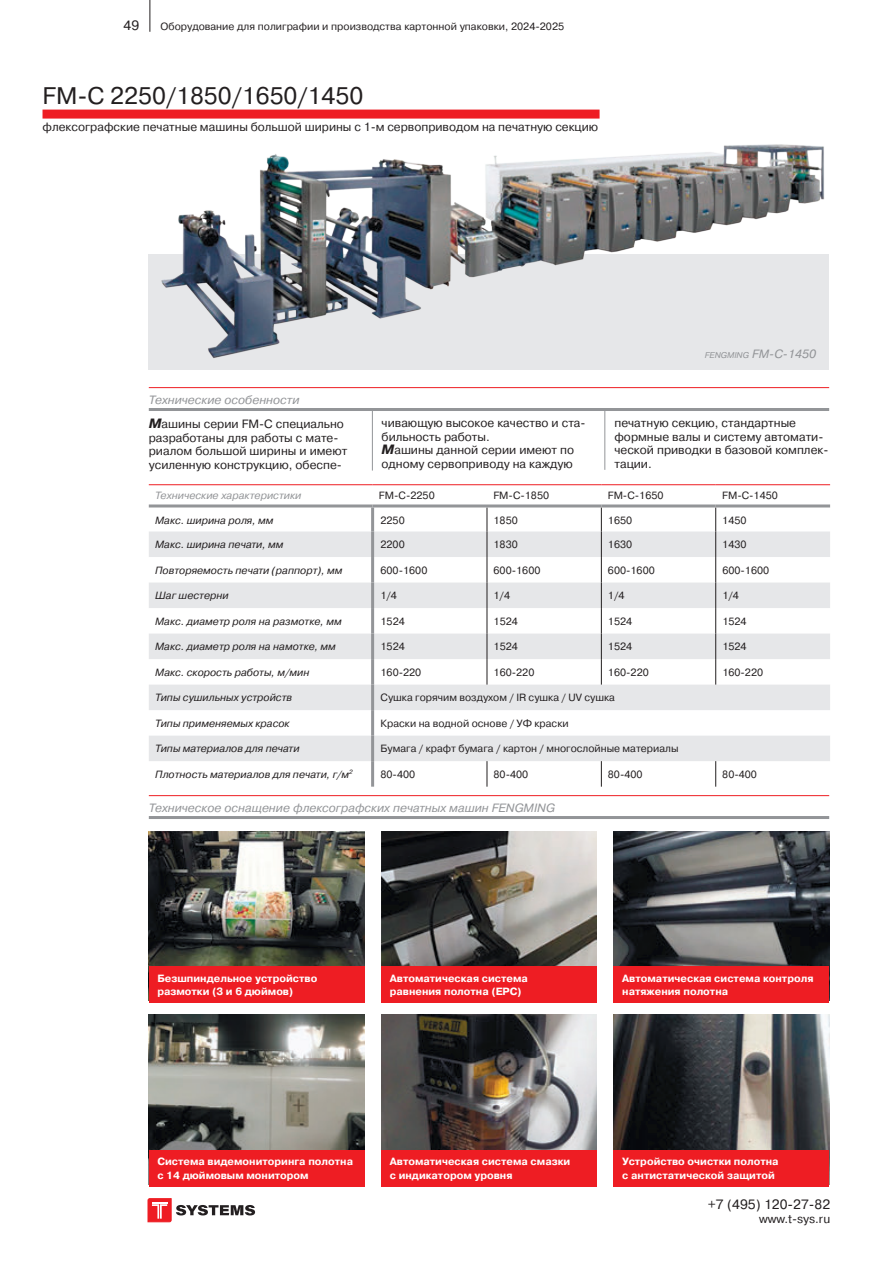
<style>
.page{position:relative;width:893px;height:1263px;background:#fff}
.page>*{position:absolute;margin:0;border:0;box-sizing:border-box;transform-origin:0 0}
.TradeMarkModel{font:24px "Pragmatica C";color:#231f20}
.t1{font:13.5px "Pragmatica C";color:#231f20}
.MAIN_TEXT{font:12px/13.5px "Pragmatica C";color:#231f20}
.Тех_особенности{font:italic 12px "Pragmatica C";color:#939598}
.Under_TradeMark_Column{font:12px "Pragmatica C";color:#231f20}
.About_Company{font:italic 12px "Pragmatica C";color:#939598}
.t2{font:10.5px "Pragmatica C";color:#231f20}
.MAIN_TEXT-2{font:700 10.5px/13.5px "Pragmatica C";color:#fff}
.t3{font:italic 10.5px "Pragmatica C";color:#231f20}
.Тех_особенности_TABLE{font:italic 10.5px "Pragmatica C";color:#939598}
.s1{font-weight:700;font-style:italic;font-size:13.5px}
.s2{font-size:8.4px}
</style>
<div class="page">
<hr style="left:150px;top:0;width:1px;height:32px;background:#231f20">
<svg style="left:148px;top:1198px;width:107px;height:24px"></svg>
<div style="left:149px;top:254px;width:680px;height:116px;background:#e6e7e9"></div>
<hr style="left:149px;top:387px;width:680px;height:1px;background:#ee1d23">
<hr style="left:149px;top:408px;width:680px;height:3px;background:#939598">
<hr style="left:372px;top:410px;width:1px;height:61px;background:#939598">
<hr style="left:604px;top:410px;width:1px;height:60px;background:#939598">
<img style="left:161px;top:144px;width:664px;height:214px">
<div style="left:43px;top:110px;width:557px;height:9px;background:#ee1d23"></div>
<svg style="left:149px;top:531px;width:681px;height:230px;fill:#e6e7e9"></svg>
<hr style="left:371px;top:507px;width:3px;height:24px;background:#939598">
<hr style="left:371px;top:531px;width:3px;height:26px;background:#939598">
<hr style="left:371px;top:557px;width:3px;height:25px;background:#939598">
<hr style="left:371px;top:582px;width:3px;height:26px;background:#939598">
<hr style="left:371px;top:608px;width:3px;height:25px;background:#939598">
<hr style="left:371px;top:633px;width:3px;height:26px;background:#939598">
<hr style="left:371px;top:659px;width:3px;height:26px;background:#939598">
<hr style="left:371px;top:761px;width:3px;height:26px;background:#939598">
<svg style="left:487px;top:761px;width:1px;height:26px"></svg>
<svg style="left:601px;top:761px;width:1px;height:26px"></svg>
<svg style="left:487px;top:507px;width:1px;height:178px"></svg>
<svg style="left:601px;top:507px;width:1px;height:178px"></svg>
<svg style="left:715px;top:507px;width:1px;height:178px"></svg>
<svg style="left:715px;top:761px;width:1px;height:26px"></svg>
<hr style="left:371px;top:685px;width:3px;height:25px;background:#939598">
<hr style="left:371px;top:710px;width:3px;height:26px;background:#939598">
<hr style="left:371px;top:736px;width:3px;height:25px;background:#939598">
<hr style="left:149px;top:484px;width:224px;height:1px;background:#ee1d23">
<hr style="left:373px;top:484px;width:114px;height:1px;background:#ee1d23">
<hr style="left:487px;top:484px;width:114px;height:1px;background:#ee1d23">
<hr style="left:601px;top:484px;width:115px;height:1px;background:#ee1d23">
<hr style="left:716px;top:484px;width:114px;height:1px;background:#ee1d23">
<hr style="left:149px;top:504px;width:224px;height:3px;background:#939598">
<hr style="left:373px;top:504px;width:114px;height:3px;background:#939598">
<hr style="left:487px;top:504px;width:114px;height:3px;background:#939598">
<hr style="left:601px;top:504px;width:115px;height:3px;background:#939598">
<hr style="left:716px;top:504px;width:114px;height:3px;background:#939598">
<img style="left:149px;top:831px;width:215px;height:135px">
<img style="left:381px;top:831px;width:216px;height:135px">
<img style="left:614px;top:831px;width:215px;height:135px">
<img style="left:149px;top:1015px;width:215px;height:135px">
<img style="left:381px;top:1015px;width:216px;height:135px">
<img style="left:614px;top:1015px;width:215px;height:135px">
<div style="left:149px;top:1150px;width:215px;height:36px;background:#ee1d23"></div>
<div style="left:614px;top:1150px;width:215px;height:36px;background:#ee1d23"></div>
<div style="left:149px;top:966px;width:215px;height:36px;background:#ee1d23"></div>
<div style="left:614px;top:966px;width:215px;height:36px;background:#ee1d23"></div>
<div style="left:381px;top:1150px;width:216px;height:36px;background:#ee1d23"></div>
<div style="left:381px;top:966px;width:216px;height:36px;background:#ee1d23"></div>
<hr style="left:149px;top:795px;width:680px;height:1px;background:#ee1d23">
<hr style="left:149px;top:816px;width:680px;height:3px;background:#939598">
<p class="t1" style="left:124px;top:17px;width:17px">49</p>
<p class="t2" style="left:161px;top:20px;width:405px">Оборудование для полиграфии и производства картонной упаковки, 2024-2025</p>
<p class="TradeMarkModel" style="left:43px;top:82px;width:322px">FM-C 2250/1850/1650/1450</p>
<p class="Under_TradeMark_Column" style="left:43px;top:120px;width:557px">флексографские печатные машины большой ширины с 1-м сервоприводом на печатную секцию</p>
<p class="Тех_особенности" style="left:149px;top:393px;width:152px">Технические особенности</p>
<p class="MAIN_TEXT" style="left:149px;top:417px;width:200px"><span class="s1">М</span>ашины серии FM-C специально разработаны для работы с мате&shy;риалом большой ширины и имеют усиленную конструкцию, обеспе-</p>
<p class="MAIN_TEXT" style="left:382px;top:416px;width:206px">чивающую высокое качество и ста&shy;бильность работы.</p>
<p class="MAIN_TEXT" style="left:382px;top:443px;width:194px"><span class="s1">М</span>ашины данной серии имеют по одному сервоприводу на каждую</p>
<p class="About_Company" style="left:705px;top:347px;width:113px"><span class="s2">FENGMING</span> FM-C-1450</p>
<p class="MAIN_TEXT" style="left:614px;top:416px;width:215px">печатную секцию, стандартные формные валы и систему автомати&shy;ческой приводки в базовой комплек&shy;тации.</p>
<p class="Тех_особенности_TABLE" style="left:155px;top:489px;width:148px">Технические характеристики</p>
<p class="t2" style="left:379px;top:489px;width:57px">FM-С-2250</p>
<p class="t2" style="left:493px;top:489px;width:57px">FM-С-1850</p>
<p class="t2" style="left:608px;top:489px;width:57px">FM-С-1650</p>
<p class="t2" style="left:722px;top:489px;width:57px">FM-С-1450</p>
<p class="t3" style="left:155px;top:514px;width:120px">Макс. ширина роля, мм</p>
<p class="t2" style="left:380px;top:514px;width:26px">2250</p>
<p class="t2" style="left:494px;top:514px;width:26px">1850</p>
<p class="t2" style="left:608px;top:514px;width:26px">1650</p>
<p class="t2" style="left:722px;top:514px;width:26px">1450</p>
<p class="t3" style="left:155px;top:539px;width:130px">Макс. ширина печати, мм</p>
<p class="t2" style="left:380px;top:539px;width:26px">2200</p>
<p class="t2" style="left:494px;top:539px;width:26px">1830</p>
<p class="t2" style="left:608px;top:539px;width:26px">1630</p>
<p class="t2" style="left:722px;top:539px;width:26px">1430</p>
<p class="t3" style="left:155px;top:564px;width:189px">Повторяемость печати (раппорт), мм</p>
<p class="t2" style="left:380px;top:564px;width:48px">600-1600</p>
<p class="t2" style="left:494px;top:564px;width:48px">600-1600</p>
<p class="t2" style="left:608px;top:564px;width:48px">600-1600</p>
<p class="t2" style="left:722px;top:564px;width:48px">600-1600</p>
<p class="t3" style="left:155px;top:590px;width:75px">Шаг шестерни</p>
<p class="t2" style="left:380px;top:590px;width:18px">1/4</p>
<p class="t2" style="left:494px;top:590px;width:18px">1/4</p>
<p class="t2" style="left:608px;top:590px;width:18px">1/4</p>
<p class="t2" style="left:722px;top:590px;width:18px">1/4</p>
<p class="t3" style="left:155px;top:615px;width:188px">Макс. диаметр роля на размотке, мм</p>
<p class="t2" style="left:381px;top:615px;width:26px">1524</p>
<p class="t2" style="left:494px;top:615px;width:26px">1524</p>
<p class="t2" style="left:608px;top:615px;width:26px">1524</p>
<p class="t2" style="left:722px;top:615px;width:26px">1524</p>
<p class="t3" style="left:155px;top:641px;width:182px">Макс. диаметр роля на намотке, мм</p>
<p class="t2" style="left:381px;top:641px;width:26px">1524</p>
<p class="t2" style="left:494px;top:641px;width:26px">1524</p>
<p class="t2" style="left:608px;top:641px;width:26px">1524</p>
<p class="t2" style="left:722px;top:641px;width:26px">1524</p>
<p class="t3" style="left:155px;top:666px;width:156px">Макс. скорость работы, м/мин</p>
<p class="t2" style="left:381px;top:666px;width:42px">160-220</p>
<p class="t2" style="left:494px;top:666px;width:42px">160-220</p>
<p class="t2" style="left:608px;top:666px;width:42px">160-220</p>
<p class="t2" style="left:722px;top:666px;width:42px">160-220</p>
<p class="t3" style="left:155px;top:692px;width:138px">Типы сушильных устройств</p>
<p class="t2" style="left:381px;top:692px;width:236px">Сушка горячим воздухом / IR сушка / UV сушка</p>
<p class="t3" style="left:155px;top:717px;width:136px">Типы применяемых красок</p>
<p class="t2" style="left:381px;top:717px;width:190px">Краски на водной основе / УФ краски</p>
<p class="t3" style="left:155px;top:743px;width:146px">Типы материалов для печати</p>
<p class="t2" style="left:381px;top:743px;width:299px">Бумага / крафт бумага / картон / многослойные материалы</p>
<p class="t3" style="left:155px;top:768px;width:199px">Плотность материалов для печати, г/м<sup>2</sup></p>
<p class="t2" style="left:380px;top:768px;width:36px">80-400</p>
<p class="t2" style="left:493px;top:768px;width:36px">80-400</p>
<p class="t2" style="left:608px;top:768px;width:36px">80-400</p>
<p class="t2" style="left:722px;top:768px;width:36px">80-400</p>
<p class="Тех_особенности" style="left:149px;top:801px;width:408px">Техническое оснащение флексографских печатных машин FENGMING</p>
<p class="MAIN_TEXT-2" style="left:157px;top:971px;width:161px">Безшпиндельное устройство размотки (3 и 6 дюймов)</p>
<p class="MAIN_TEXT-2" style="left:622px;top:971px;width:193px">Автоматическая система контроля натяжения полотна</p>
<p class="MAIN_TEXT-2" style="left:390px;top:971px;width:140px">Автоматическая система равнения полотна (EPC)</p>
<p class="MAIN_TEXT-2" style="left:157px;top:1155px;width:197px">Система видемониторинга полотна</p>
<p class="MAIN_TEXT-2" style="left:157px;top:1168px;width:153px">с 14 дюймовым монитором</p>
<p class="MAIN_TEXT-2" style="left:390px;top:1155px;width:182px">Автоматическая система смазки с индикатором уровня</p>
<p class="MAIN_TEXT-2" style="left:622px;top:1155px;width:158px">Устройство очистки полотна с антистатической защитой</p>
<p class="t1" style="left:708px;top:1197px;width:124px">+7 (495) 120-27-82</p>
<p class="MAIN_TEXT" style="left:759px;top:1212px;width:72px">www.t-sys.ru</p>
</div>
